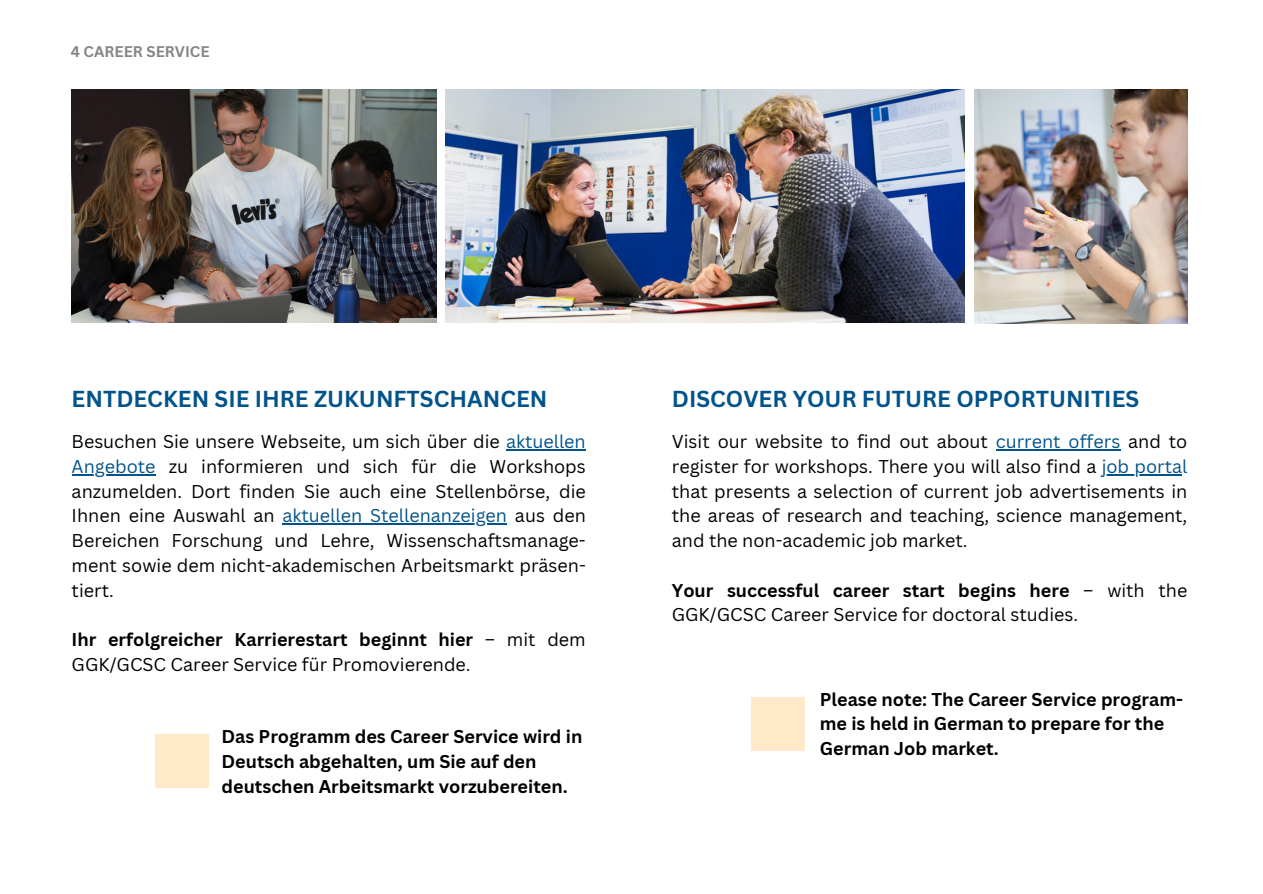
<style>
.page{position:relative;width:1263px;height:894px;background:#fff}
.page>*{position:absolute;margin:0;border:0;box-sizing:border-box;transform-origin:0 0}
.t1{font:700 22.5px "Canva Sans";color:#02538a}
.t2{font:18px/24.8px "Canva Sans";color:#000;text-align:justify}
.t3{font:700 18px/24.8px "Canva Sans";color:#000}
.t4{font:700 15px "Canva Sans";color:#858587}
.s1{color:#02538a}
.s2{font-weight:700}
</style>
<div class="page">
<img style="left:72px;top:89px;width:364px;height:234px">
<img style="left:446px;top:89px;width:518px;height:233px">
<img style="left:974px;top:89px;width:214px;height:234px">
<hr style="left:506px;top:449px;width:80px;height:1px;background:#02538a">
<hr style="left:72px;top:474px;width:84px;height:1px;background:#02538a">
<hr style="left:283px;top:523px;width:224px;height:1px;background:#02538a">
<hr style="left:996px;top:449px;width:124px;height:1px;background:#02538a">
<hr style="left:1102px;top:474px;width:80px;height:1px;background:#02538a">
<div style="left:155px;top:734px;width:54px;height:53px;background:#ffe9c8"></div>
<div style="left:751px;top:696px;width:53px;height:54px;background:#ffe9c8"></div>
<h3 class="t4" style="left:71px;top:41px;width:140px">4 CAREER SERVICE</h3>
<h2 class="t1" style="left:72px;top:383px;width:477px">ENTDECKEN SIE IHRE ZUKUNFTSCHANCEN</h2>
<h1 class="t1" style="left:672px;top:383px;width:469px">DISCOVER YOUR FUTURE OPPORTUNITIES</h1>
<h3 class="t2" style="left:672px;top:428px;width:517px">Visit our website to find out about <span class="s1">current offers</span> and to register for workshops. There you will also find a <span class="s1">job portal</span></h3>
<h3 class="t2" style="left:672px;top:478px;width:517px">that presents a selection of current job advertisements in the areas of research and teaching, science management, and the non-academic job market.</h3>
<h3 class="t2" style="left:672px;top:577px;width:517px"><span class="s2">Your successful career start begins here</span> – with the<br>GGK/GCSC Career Service for doctoral studies.</h3>
<p class="t2" style="left:72px;top:428px;width:516px">Besuchen Sie unsere Webseite, um sich über die <span class="s1">aktuellen</span></p>
<h1 class="t2" style="left:72px;top:453px;width:516px"><span class="s1">Angebote</span> zu informieren und sich für die Workshops anzumelden. Dort finden Sie auch eine Stellenbörse, die Ihnen eine Auswahl an <span class="s1">aktuellen Stellenanzeigen</span> aus den</h1>
<h3 class="t2" style="left:72px;top:527px;width:516px">Bereichen Forschung und Lehre, Wissenschaftsmanage&shy;ment sowie dem nicht-akademischen Arbeitsmarkt präsen&shy;tiert.</h3>
<h3 class="t2" style="left:72px;top:626px;width:516px"><span class="s2">Ihr erfolgreicher Karrierestart beginnt hier</span> – mit dem<br>GGK/GCSC Career Service für Promovierende.</h3>
<h2 class="t3" style="left:222px;top:723px;width:362px">Das Programm des Career Service wird in<br>Deutsch abgehalten, um Sie auf den deutschen Arbeitsmarkt vorzubereiten.</h2>
<p class="t3" style="left:820px;top:686px;width:365px">Please note: The Career Service program&shy;me is held in German to prepare for the<br>German Job market.</p>
</div>
